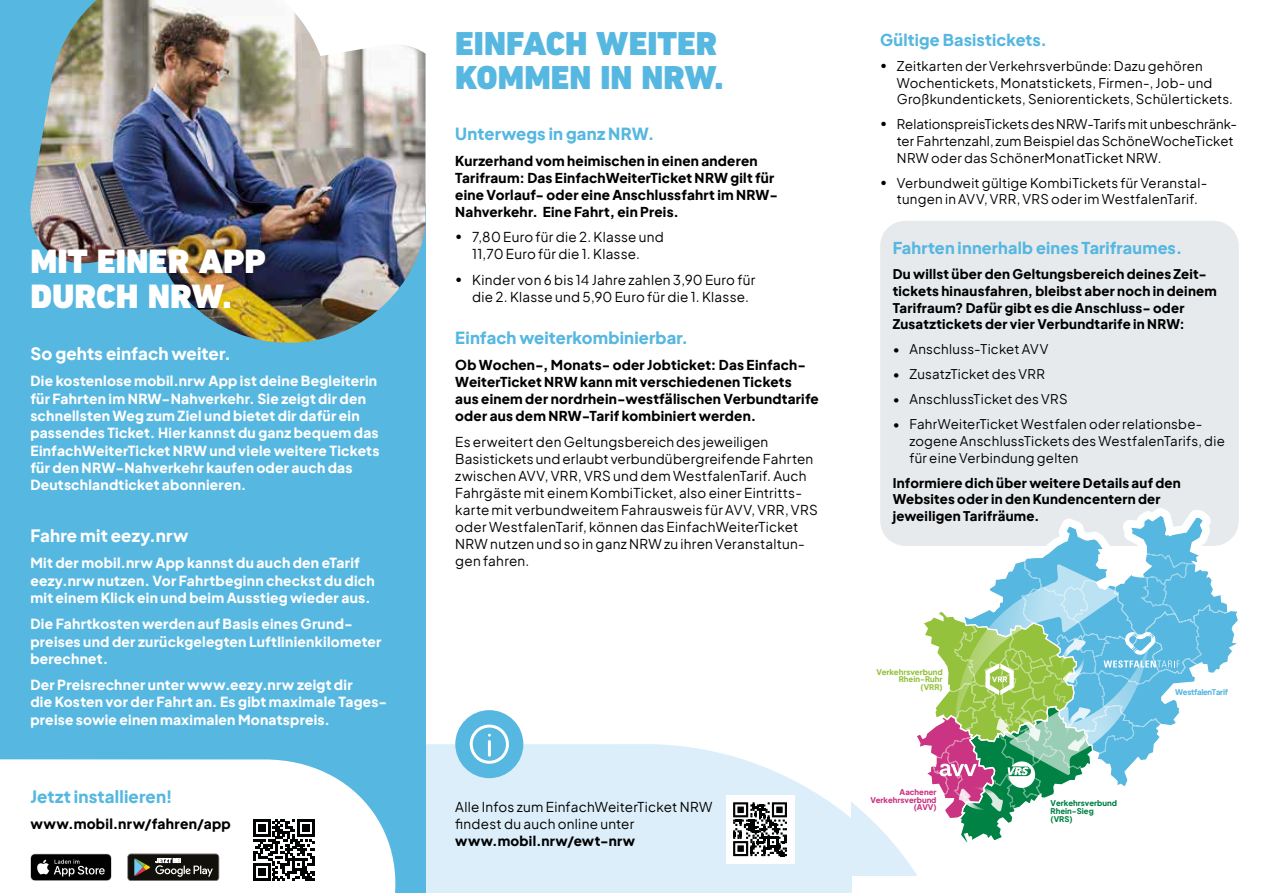
<style>
.page{position:relative;width:1268px;height:893px;background:#fff}
.page>*{position:absolute;margin:0;border:0;box-sizing:border-box;transform-origin:0 0}
.t1{font:900 34.5px/34.7px "DIN Next LT Pro";color:#fff}
.t2{font:900 33.75px/34px "DIN Next LT Pro";color:#56b7e0}
.t3{font:800 16.8px "Plus Jakarta Sans";letter-spacing:.01em;color:#fff}
.t4{font:800 16.8px "Plus Jakarta Sans";letter-spacing:.01em;color:#56b7e0}
.t5{font:800 16.5px "Plus Jakarta Sans";letter-spacing:.01em;color:#56b7e0}
.t6{font:800 16.2px "Plus Jakarta Sans";letter-spacing:.01em;color:#56b7e0}
.t7{font:800 13.8px/17.4px "Plus Jakarta Sans";letter-spacing:.02em;color:#fff}
.t8{font:800 13.8px "Plus Jakarta Sans";letter-spacing:.02em;color:#000}
.t9{font:13.5px/17px "Plus Jakarta Sans";letter-spacing:.02em;color:#000}
.t10{font:800 13.5px/17px "Plus Jakarta Sans";letter-spacing:.015em;color:#000}
.t11{font:13.2px/16.6px "Plus Jakarta Sans";letter-spacing:.015em;color:#000}
.t12{font:800 13.2px/16.6px "Plus Jakarta Sans";letter-spacing:.02em;color:#000}
.t13{font:800 7.8px/7.8px "Plus Jakarta Sans";color:#94c23d;text-align:right}
.t14{font:800 7.8px/7.8px "Plus Jakarta Sans";color:#008244}
.t15{font:800 7.8px/7.8px "Plus Jakarta Sans";color:#ca3482;text-align:right}
.t16{font:800 7.8px "Plus Jakarta Sans";letter-spacing:-.035em;color:#56b7e0}
</style>
<div class="page">
<div style="left:880px;top:221px;width:358px;height:325px;background:#e7eaec;border-radius:25px"></div>
<svg style="left:850px;top:515px;width:388px;height:360px"></svg>
<svg style="left:425px;top:744px;width:425px;height:149px;background:#deeff9"></svg>
<svg style="left:725px;top:795px;width:69px;height:68px"></svg>
<div style="left:726px;top:795px;width:67px;height:68px;background:#fff"></div>
<svg style="left:733px;top:802px;width:53px;height:54px"></svg>
<div style="left:455px;top:710px;width:68px;height:68px;background:#56b7e0;border-radius:50%"></div>
<svg style="left:469px;top:724px;width:40px;height:40px"></svg>
<div style="left:0;top:0;width:425px;height:893px;background:#56b7e0"></div>
<img style="left:30px;top:0;width:395px;height:343px">
<svg style="left:0;top:759px;width:396px;height:134px;background:#f0f8fc"></svg>
<svg style="left:127px;top:854px;width:92px;height:27px;background:#3e3d38"></svg>
<svg style="left:30px;top:854px;width:81px;height:27px;background:#2f2f2f"></svg>
<div style="left:245px;top:811px;width:77px;height:77px;background:#fff"></div>
<svg style="left:253px;top:819px;width:61px;height:62px"></svg>
<hr style="left:253px;top:878px;width:17px;height:3px;background:#010202">
<div style="left:258px;top:868px;width:7px;height:8px;background:#010202"></div>
<h1 class="t1" style="left:30px;top:244px;width:237px">MIT EINER APP<br>DURCH NRW.</h1>
<p class="t3" style="left:30px;top:338px;width:202px">So gehts einfach weiter.</p>
<p class="t7" style="left:30px;top:371px;width:350px">Die kostenlose mobil.nrw App ist deine Begleiterin für Fahrten im NRW-Nahverkehr. Sie zeigt dir den schnellsten Weg zum Ziel und bietet dir dafür ein passendes Ticket. Hier kannst du ganz bequem das EinfachWeiterTicket NRW und viele weitere Tickets für den NRW-Nahverkehr kaufen oder auch das Deutschlandticket abonnieren.</p>
<p class="t3" style="left:30px;top:521px;width:159px">Fahre mit eezy.nrw</p>
<p class="t7" style="left:30px;top:553px;width:346px">Mit der mobil.nrw App kannst du auch den eTarif eezy.nrw nutzen. Vor Fahrtbeginn checkst du dich mit einem Klick ein und beim Ausstieg wieder aus.</p>
<p class="t7" style="left:30px;top:614px;width:352px">Die Fahrtkosten werden auf Basis eines Grund&shy;preises und der zurückgelegten Luftlinienkilometer berechnet.</p>
<p class="t7" style="left:30px;top:675px;width:358px">Der Preisrechner unter www.eezy.nrw zeigt dir<br>die Kosten vor der Fahrt an. Es gibt maximale Tages&shy;preise sowie einen maximalen Monatspreis.</p>
<p class="t4" style="left:30px;top:781px;width:144px">Jetzt installieren!</p>
<p class="t8" style="left:30px;top:811px;width:202px">www.mobil.nrw/fahren/app</p>
<h2 class="t2" style="left:455px;top:27px;width:270px">EINFACH WEITER<br>KOMMEN IN NRW.</h2>
<p class="t5" style="left:455px;top:119px;width:201px">Unterwegs in ganz NRW.</p>
<p class="t10" style="left:455px;top:151px;width:324px">Kurzerhand vom heimischen in einen anderen Tarifraum: Das EinfachWeiterTicket NRW gilt für eine Vorlauf- oder eine Anschlussfahrt im NRW-Nahverkehr. Eine Fahrt, ein Preis.</p>
<p class="t9" style="left:455px;top:227px;width:210px;text-align:center">• 7,80 Euro für die 2. Klasse und<br>11,70 Euro für die 1. Klasse.</p>
<p class="t9" style="left:472px;top:270px;width:284px;text-indent:-17px">• Kinder von 6 bis 14 Jahre zahlen 3,90 Euro für die 2. Klasse und 5,90 Euro für die 1. Klasse.</p>
<p class="t5" style="left:455px;top:323px;width:234px">Einfach weiterkombinierbar.</p>
<p class="t10" style="left:455px;top:355px;width:365px">Ob Wochen-, Monats- oder Jobticket: Das Einfach-WeiterTicket NRW kann mit verschiedenen Tickets<br>aus einem der nordrhein-westfälischen Verbundtarife oder aus dem NRW-Tarif kombiniert werden.</p>
<p class="t9" style="left:455px;top:432px;width:364px">Es erweitert den Geltungsbereich des jeweiligen Basistickets und erlaubt verbundübergreifende Fahrten zwischen AVV, VRR, VRS und dem WestfalenTarif. Auch Fahrgäste mit einem KombiTicket, also einer Eintritts&shy;karte mit verbundweitem Fahrausweis für AVV, VRR, VRS oder WestfalenTarif, können das EinfachWeiterTicket NRW nutzen und so in ganz NRW zu ihren Veranstaltun&shy;gen fahren.</p>
<p class="t9" style="left:455px;top:797px;width:258px">Alle Infos zum EinfachWeiterTicket NRW findest du auch online unter</p>
<p class="t10" style="left:455px;top:831px;width:181px">www.mobil.nrw/ewt-nrw</p>
<p class="t6" style="left:880px;top:25px;width:168px">Gültige Basistickets.</p>
<p class="t11" style="left:896px;top:56px;width:337px;text-indent:-17px">• Zeitkarten der Verkehrsverbünde: Dazu gehören<br>Wochentickets, Monatstickets, Firmen-, Job- und<br>Großkundentickets, Seniorentickets, Schülertickets.</p>
<p class="t11" style="left:896px;top:115px;width:341px;text-indent:-17px">• RelationspreisTickets des NRW-Tarifs mit unbeschränk&shy;ter Fahrtenzahl, zum Beispiel das SchöneWocheTicket<br>NRW oder das SchönerMonatTicket NRW.</p>
<p class="t11" style="left:880px;top:173px;width:328px;text-align:center">• Verbundweit gültige KombiTickets für Veranstal&shy;tungen in AVV, VRR, VRS oder im WestfalenTarif.</p>
<p class="t6" style="left:892px;top:233px;width:291px">Fahrten innerhalb eines Tarifraumes.</p>
<p class="t12" style="left:892px;top:265px;width:325px">Du willst über den Geltungsbereich deines Zeit&shy;tickets hinausfahren, bleibst aber noch in deinem Tarifraum? Dafür gibt es die Anschluss- oder Zusatztickets der vier Verbundtarife in NRW:</p>
<p class="t11" style="left:892px;top:340px;width:157px">• Anschluss-Ticket AVV</p>
<p class="t11" style="left:892px;top:365px;width:154px">• ZusatzTicket des VRR</p>
<p class="t11" style="left:892px;top:390px;width:176px">• AnschlussTicket des VRS</p>
<p class="t11" style="left:909px;top:415px;width:317px;text-indent:-17px">• FahrWeiterTicket Westfalen oder relationsbe&shy;zogene AnschlussTickets des WestfalenTarifs, die für eine Verbindung gelten</p>
<p class="t12" style="left:892px;top:473px;width:289px">Informiere dich über weitere Details auf den<br>Websites oder in den Kundencentern der jeweiligen Tarifräume.</p>
<p class="t13" style="left:876px;top:667px;width:68px">Verkehrsverbund<br>Rhein-Ruhr (VRR)</p>
<p class="t15" style="left:870px;top:787px;width:67px">Aachener<br>Verkehrsverbund (AVV)</p>
<p class="t14" style="left:1050px;top:798px;width:68px">Verkehrsverbund<br>Rhein-Sieg (VRS)</p>
<p class="t16" style="left:1174px;top:685px;width:54px">WestfalenTarif</p>
</div>
